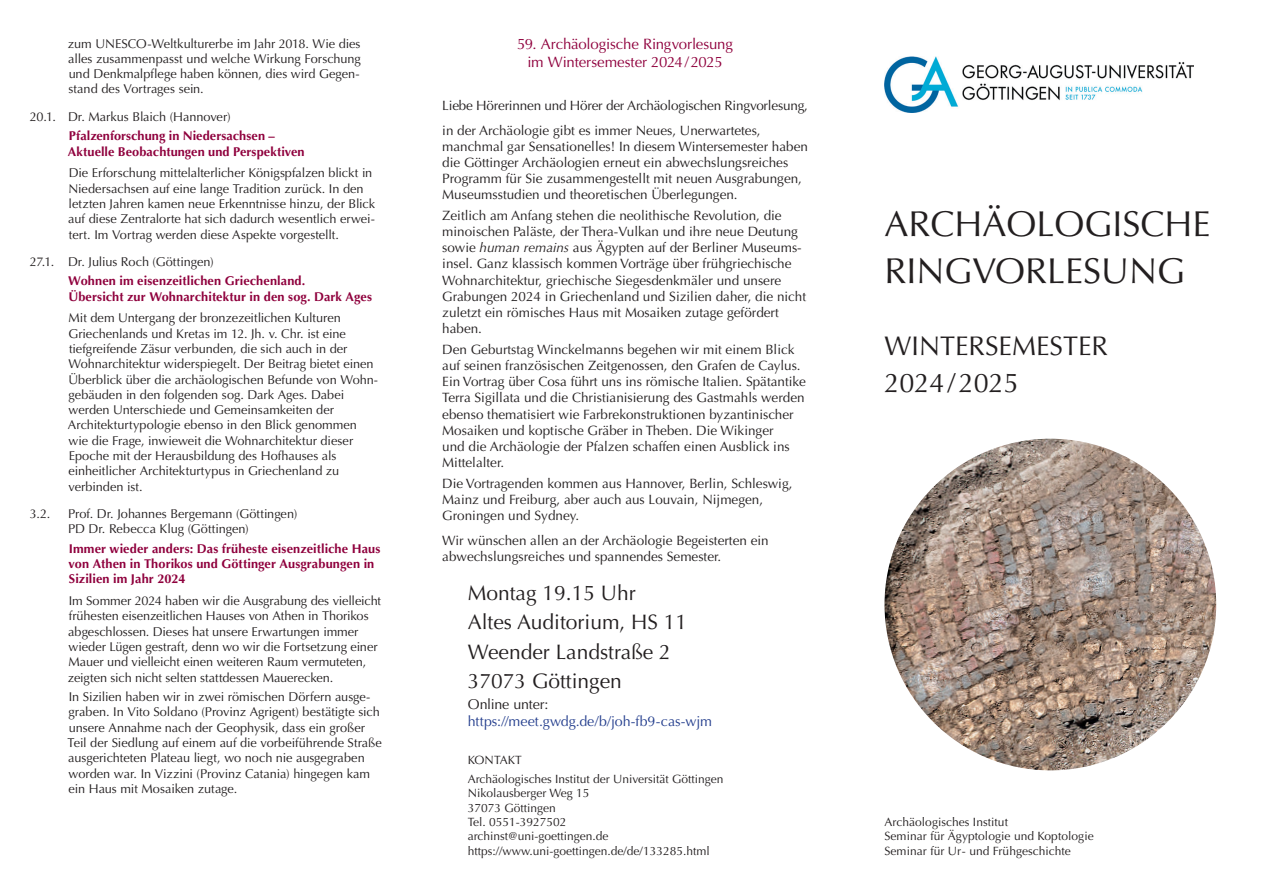
<style>
.page{position:relative;width:1263px;height:893px;background:#fff}
.page>*{position:absolute;margin:0;border:0;box-sizing:border-box;transform-origin:0 0}
.t1{font:36px/47.4px "Optima";color:#231f20}
.t2{font:27px/36.6px "Optima";color:#231f20}
.t3{font:21px/29.4px "Optima";color:#231f20}
.t4{font:15px/18px "Optima";letter-spacing:-.015em;color:#8f003d;text-align:center}
.t5{font:14.25px "Optima";color:#253f8e}
.t6{font:14.25px "Optima";letter-spacing:-.01em;color:#231f20}
.t7{font:13.5px/16.2px "Optima";color:#231f20}
.t8{font:12.75px/15.3px "Optima";letter-spacing:-.005em;color:#231f20}
.t9{font:700 12.75px/15.3px "Optima";letter-spacing:.005em;color:#8f003d}
.t10{font:12px/14.4px "Optima";color:#231f20}
.s1{font-style:italic}
</style>
<div class="page">
<img style="left:884px;top:57px;width:310px;height:55px">
<img style="left:884px;top:439px;width:332px;height:331px;border-radius:166px">
<p class="t8" style="left:68px;top:36px;width:295px;text-align:justify">zum UNESCO-Weltkulturerbe im Jahr 2018. Wie dies alles zusammenpasst und welche Wirkung Forschung und Denkmalpflege haben können, dies wird Gegen&shy;stand des Vortrages sein.</p>
<p class="t8" style="left:30px;top:109px;width:202px">20.1. Dr. Markus Blaich (Hannover)</p>
<p class="t9" style="left:68px;top:129px;width:238px">Pfalzenforschung in Niedersachsen –<br>Aktuelle Beobachtungen und Perspektiven</p>
<p class="t8" style="left:68px;top:166px;width:308px">Die Erforschung mittelalterlicher Königspfalzen blickt in Niedersachsen auf eine lange Tradition zurück. In den letzten Jahren kamen neue Erkenntnisse hinzu, der Blick auf diese Zentralorte hat sich dadurch wesentlich erwei&shy;tert. Im Vortrag werden diese Aspekte vorgestellt.</p>
<p class="t8" style="left:30px;top:254px;width:185px">27.1. Dr. Julius Roch (Göttingen)</p>
<p class="t9" style="left:68px;top:274px;width:305px">Wohnen im eisenzeitlichen Griechenland.<br>Übersicht zur Wohnarchitektur in den sog. Dark Ages</p>
<p class="t8" style="left:68px;top:311px;width:312px">Mit dem Untergang der bronzezeitlichen Kulturen Griechenlands und Kretas im 12. Jh. v. Chr. ist eine tiefgreifende Zäsur verbunden, die sich auch in der Wohnarchitektur widerspiegelt. Der Beitrag bietet einen Überblick über die archäologischen Befunde von Wohn&shy;gebäuden in den folgenden sog. Dark Ages. Dabei werden Unterschiede und Gemeinsamkeiten der Architekturtypologie ebenso in den Blick genommen wie die Frage, inwieweit die Wohnarchitektur dieser Epoche mit der Herausbildung des Hofhauses als einheitlicher Architekturtypus in Griechenland zu verbinden ist.</p>
<p class="t8" style="left:30px;top:506px;width:22px">3.2.</p>
<p class="t8" style="left:68px;top:506px;width:231px">Prof. Dr. Johannes Bergemann (Göttingen)<br>PD Dr. Rebecca Klug (Göttingen)</p>
<p class="t9" style="left:69px;top:541px;width:313px">Immer wieder anders: Das früheste eisenzeitliche Haus von Athen in Thorikos und Göttinger Ausgrabungen in<br>Sizilien im Jahr 2024</p>
<p class="t8" style="left:68px;top:593px;width:315px">Im Sommer 2024 haben wir die Ausgrabung des vielleicht frühesten eisenzeitlichen Hauses von Athen in Thorikos abgeschlossen. Dieses hat unsere Erwartungen immer wieder Lügen gestraft, denn wo wir die Fortsetzung einer Mauer und vielleicht einen weiteren Raum vermuteten, zeigten sich nicht selten stattdessen Mauerecken.</p>
<p class="t8" style="left:67px;top:689px;width:316px">In Sizilien haben wir in zwei römischen Dörfern ausge&shy;graben. In Vito Soldano (Provinz Agrigent) bestätigte sich unsere Annahme nach der Geophysik, dass ein großer Teil der Siedlung auf einem auf die vorbeiführende Straße ausgerichteten Plateau liegt, wo noch nie ausgegraben worden war. In Vizzini (Provinz Catania) hingegen kam ein Haus mit Mosaiken zutage.</p>
<p class="t4" style="left:517px;top:35px;width:217px">59. Archäologische Ringvorlesung im Wintersemester 2024 / 2025</p>
<p class="t7" style="left:442px;top:93px;width:367px;line-height:24.8px">Liebe Hörerinnen und Hörer der Archäologischen Ringvorlesung, in der Archäologie gibt es immer Neues, Unerwartetes,</p>
<p class="t7" style="left:442px;top:138px;width:367px">manchmal gar Sensationelles! In diesem Wintersemester haben die Göttinger Archäologien erneut ein abwechslungsreiches Programm für Sie zusammengestellt mit neuen Ausgrabungen, Museumsstudien und theoretischen Überlegungen.</p>
<p class="t7" style="left:442px;top:207px;width:365px">Zeitlich am Anfang stehen die neolithische Revolution, die minoischen Paläste, der Thera-Vulkan und ihre neue Deutung sowie <span class="s1">human remains</span> aus Ägypten auf der Berliner Museums&shy;insel. Ganz klassisch kommen Vorträge über frühgriechische Wohnarchitektur, griechische Siegesdenkmäler und unsere Grabungen 2024 in Griechenland und Sizilien daher, die nicht zuletzt ein römisches Haus mit Mosaiken zutage gefördert haben.</p>
<p class="t7" style="left:442px;top:341px;width:365px">Den Geburtstag Winckelmanns begehen wir mit einem Blick auf seinen französischen Zeitgenossen, den Grafen de Caylus.<br>Ein Vortrag über Cosa führt uns ins römische Italien. Spätantike Terra Sigillata und die Christianisierung des Gastmahls werden ebenso thematisiert wie Farbrekonstruktionen byzantinischer Mosaiken und koptische Gräber in Theben. Die Wikinger<br>und die Archäologie der Pfalzen schaffen einen Ausblick ins Mittelalter.</p>
<p class="t7" style="left:442px;top:475px;width:352px">Die Vortragenden kommen aus Hannover, Berlin, Schleswig,<br>Mainz und Freiburg, aber auch aus Louvain, Nijmegen,<br>Groningen und Sydney.</p>
<p class="t7" style="left:442px;top:532px;width:328px">Wir wünschen allen an der Archäologie Begeisterten ein abwechslungsreiches und spannendes Semester.</p>
<h3 class="t3" style="left:468px;top:578px;width:221px">Montag 19.15 Uhr<br>Altes Auditorium, HS 11<br>Weender Landstraße 2<br>37073 Göttingen</h3>
<p class="t6" style="left:468px;top:696px;width:82px">Online unter:</p>
<p class="t5" style="left:468px;top:713px;width:246px">https://meet.gwdg.de/b/joh-fb9-cas-wjm</p>
<p class="t10" style="left:468px;top:751px;width:257px;line-height:18.6px">KONTAKT<br>Archäologisches Institut der Universität Göttingen</p>
<p class="t10" style="left:468px;top:786px;width:243px">Nikolausberger Weg 15<br>37073 Göttingen<br>Tel. 0551-3927502 archinst@uni-goettingen.de https://www.uni-goettingen.de/de/133285.html</p>
<h1 class="t1" style="left:884px;top:200px;width:328px">ARCHÄOLOGISCHE<br>RINGVORLESUNG</h1>
<h2 class="t2" style="left:884px;top:328px;width:225px">WINTERSEMESTER<br>2024 / 2025</h2>
<p class="t10" style="left:884px;top:815px;width:211px">Archäologisches Institut<br>Seminar für Ägyptologie und Koptologie<br>Seminar für Ur - und Frühgeschichte</p>
</div>
